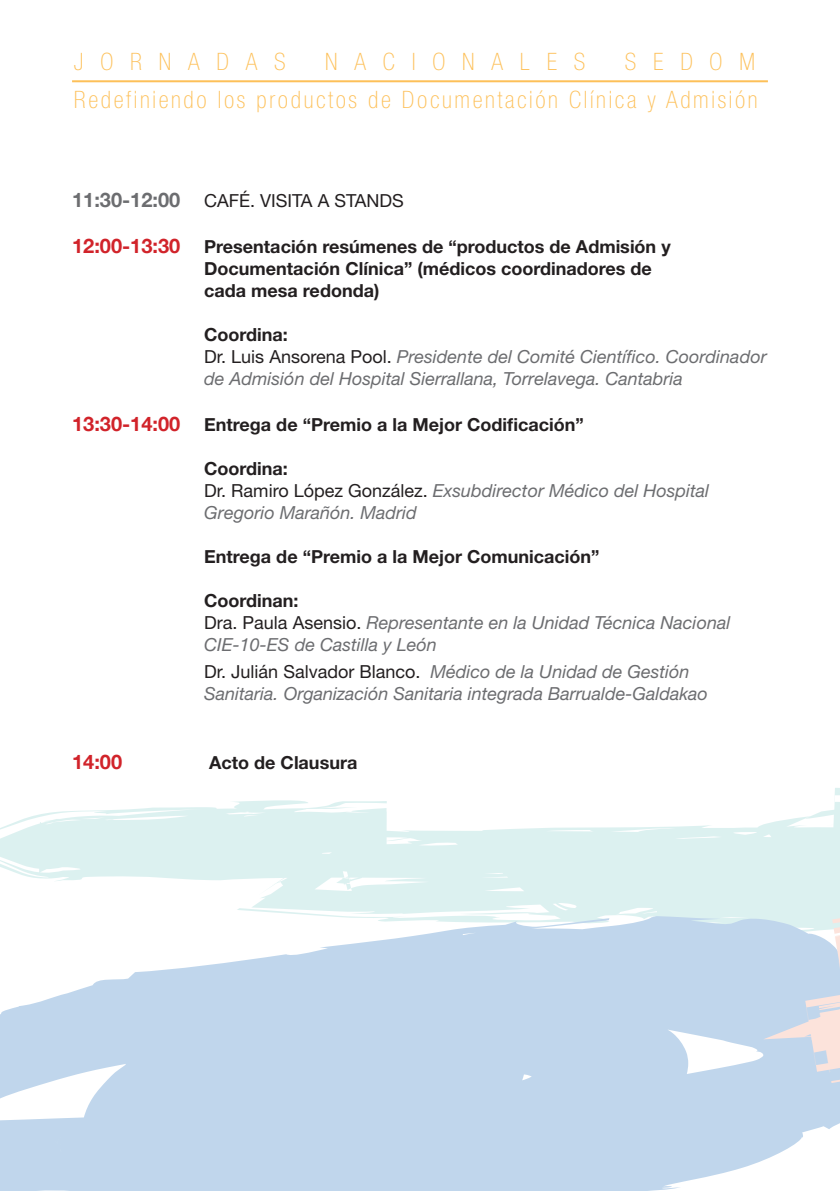
<style>
.page{position:relative;width:840px;height:1191px;background:#fff}
.page>*{position:absolute;margin:0;border:0;box-sizing:border-box;transform-origin:0 0}
.t1{font:100 condensed 24px/38.8px "Helvetica Neue LT Std";letter-spacing:.11em;color:#fdc059;text-align:right}
.t2{font:100 condensed 24px "Helvetica Neue LT Std";letter-spacing:.7em;color:#fdc059}
.t3{font:700 20px "Helvetica Neue";color:#6c6d70}
.t4{font:700 20px "Helvetica Neue";color:#d1232a}
.t5{font:italic 18px/22px "Helvetica Neue LT Std";color:#6c6d70}
.t6{font:700 18px/22px "Helvetica Neue LT Std";color:#231f20}
.t7{font:700 18px "Helvetica Neue";color:#231f20}
.t8{font:18px "Helvetica Neue LT Std";color:#231f20}
.s1{font-family:"Helvetica Neue LT Std";font-weight:400;font-size:18px;color:#231f20}
.s2{font-family:"Helvetica Neue";font-size:20px;color:#d1232a}
.s3{font-style:normal;color:#231f20}
</style>
<div class="page">
<svg style="left:0;top:800px;width:762px;height:116px;fill:#dcf1f0"></svg>
<svg style="left:0;top:916px;width:762px;height:275px;background:#c9dcee"></svg>
<svg style="left:762px;top:788px;width:77px;height:373px"></svg>
<hr style="left:72px;top:80px;width:695px;height:2px;background:#fdc059">
<h1 class="t2" style="left:74px;top:48px;width:213px">JORNADAS</h1>
<h1 class="t2" style="left:325px;top:48px;width:262px">NACIONALES</h1>
<h1 class="t1" style="left:74px;top:42px;width:685px">SEDOM<br>Redefiniendo los productos de Documentación Clínica y Admisión</h1>
<p class="t3" style="left:72px;top:184px;width:208px">11:30-12:00 <span class="s1">Café. Visita</span></p>
<p class="t8" style="left:317px;top:189px;width:30px">a stands</p>
<p class="t6" style="left:204px;top:235px;width:468px;text-indent:-132px"><span class="s2">12:00-13:30</span> Presentación resúmenes de “productos de Admisión y<br>Documentación Clínica” (médicos coordinadores de cada mesa redonda)</p>
<p class="t7" style="left:204px;top:320px;width:85px">Coordina:</p>
<p class="t5" style="left:204px;top:345px;width:563px"><span class="s3">Dr. Luis Ansorena Pool.</span> Presidente del Comité Científico. Coordinador de Admisión del Hospital Sierrallana, Torrelavega. Cantabria</p>
<p class="t6" style="left:72px;top:413px;width:513px"><span class="s2">13:30-14:00</span> Entrega de “Premio a la Mejor Codificación”</p>
<p class="t7" style="left:204px;top:454px;width:85px">Coordina:</p>
<p class="t5" style="left:204px;top:479px;width:506px"><span class="s3">Dr. Ramiro López González.</span> Exsubdirector Médico del Hospital<br>Gregorio Marañón. Madrid</p>
<p class="t6" style="left:204px;top:545px;width:396px">Entrega de “Premio a la Mejor Comunicación”</p>
<p class="t7" style="left:204px;top:586px;width:96px">Coordinan:</p>
<p class="t5" style="left:204px;top:611px;width:527px"><span class="s3">Dra. Paula Asensio.</span> Representante en la Unidad Técnica Nacional<br>CIE-10-ES de Castilla y León</p>
<p class="t5" style="left:204px;top:661px;width:505px"><span class="s3">Dr. Julián Salvador Blanco.</span> Médico de la Unidad de Gestión<br>Sanitaria. Organización Sanitaria integrada Barrualde-Galdakao</p>
<p class="t4" style="left:72px;top:745px;width:52px">14:00</p>
<p class="t6" style="left:209px;top:750px;width:149px">Acto de Clausura</p>
</div>
